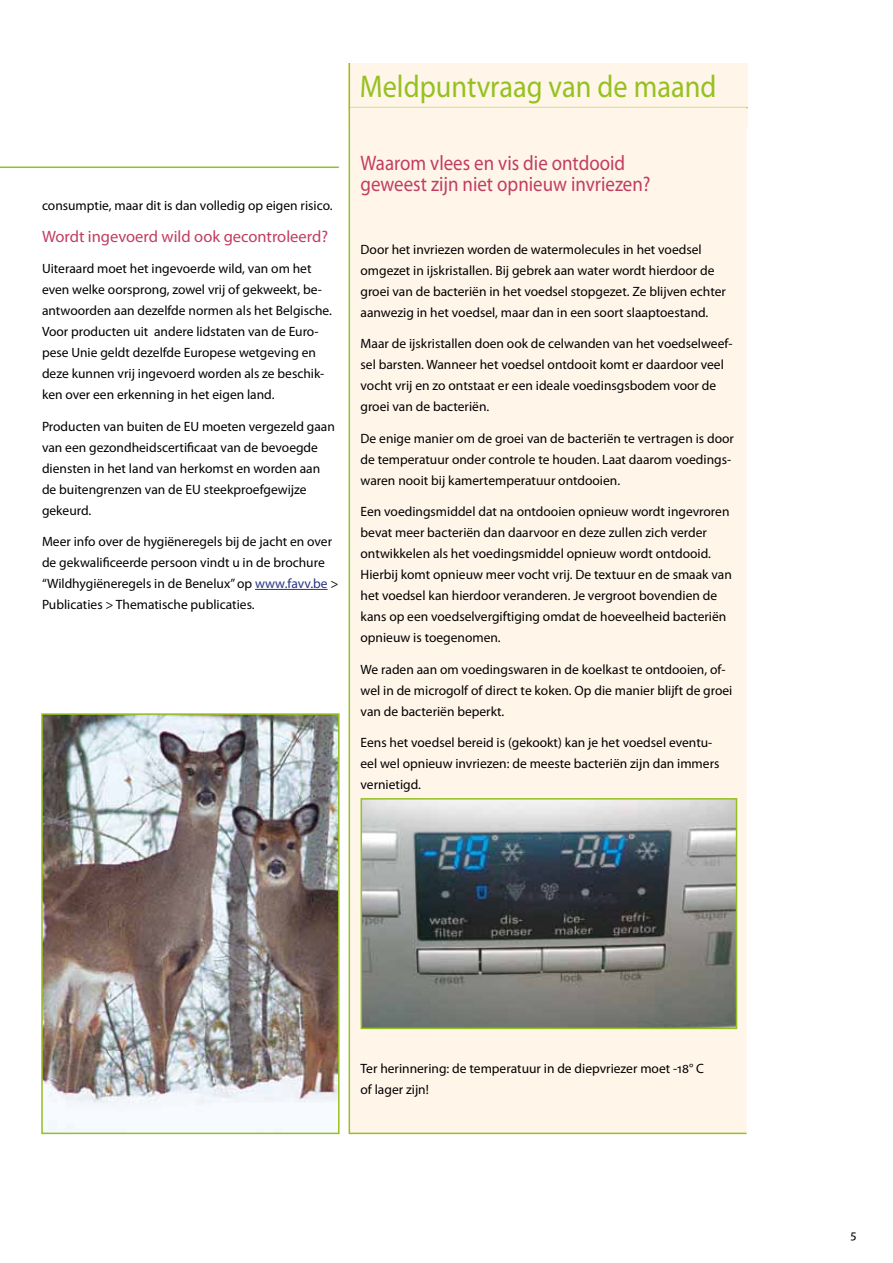
<style>
.page{position:relative;width:893px;height:1263px;background:#fff}
.page>*{position:absolute;margin:0;border:0;box-sizing:border-box;transform-origin:0 0}
.t1{font:31.5px "Myriad Pro";color:#95c11f;scale:.9 1}
.t2{font:21px/21px "Myriad Pro";color:#c13d62;scale:.9 1}
.t3{font:16.5px "Myriad Pro";color:#c13d62}
.t4{font:13.5px/21px "Myriad Pro";color:#000}
.s1{color:#283583}
</style>
<div class="page">
<hr style="left:0;top:167px;width:339px;height:1px;background:#95c11f">
<hr style="left:255px;top:589px;width:73px;height:1px;background:#283583">
<img style="left:44px;top:716px;width:293px;height:415px">
<div style="left:41px;top:713px;width:299px;height:421px;border:2px solid #95c11f"></div>
<div style="left:349px;top:63px;width:398px;height:63px;background:#fff5e9"></div>
<hr style="left:349px;top:63px;width:1px;height:44px;background:#95c11f">
<div style="left:349px;top:106px;width:399px;height:1027px;background:#fff5e9"></div>
<div style="left:349px;top:105px;width:399px;height:1029px;border:2px solid #95c11f"></div>
<img style="left:364px;top:801px;width:370px;height:225px">
<div style="left:361px;top:798px;width:376px;height:231px;border:2px solid #95c11f"></div>
<p class="t4" style="left:42px;top:195px;width:292px">consumptie, maar dit is dan volledig op eigen risico.</p>
<p class="t3" style="left:42px;top:226px;width:288px">Wordt ingevoerd wild ook gecontroleerd?</p>
<p class="t4" style="left:42px;top:258px;width:292px">Uiteraard moet het ingevoerde wild, van om het even welke oorsprong, zowel vrij of gekweekt, be&shy;antwoorden aan dezelfde normen als het Belgische.<br>Voor producten uit andere lidstaten van de Euro&shy;pese Unie geldt dezelfde Europese wetgeving en deze kunnen vrij ingevoerd worden als ze beschik&shy;ken over een erkenning in het eigen land.</p>
<p class="t4" style="left:42px;top:415px;width:294px">Producten van buiten de EU moeten vergezeld gaan van een gezondheidscertificaat van de bevoegde diensten in het land van herkomst en worden aan de buitengrenzen van de EU steekproefgewijze gekeurd.</p>
<p class="t4" style="left:42px;top:531px;width:298px">Meer info over de hygiëneregels bij de jacht en over de gekwalificeerde persoon vindt u in de brochure “Wildhygiëneregels in de Benelux” op <span class="s1">www.favv.be</span> &gt; Publicaties &gt; Thematische publicaties.</p>
<h1 class="t1" style="left:360px;top:67px;width:398px">Meldpuntvraag van de maand</h1>
<h2 class="t2" style="left:361px;top:152px;width:324px">Waarom vlees en vis die ontdooid geweest zijn niet opnieuw invriezen?</h2>
<p class="t4" style="left:361px;top:238px;width:367px">Door het invriezen worden de watermolecules in het voedsel omgezet in ijskristallen. Bij gebrek aan water wordt hierdoor de groei van de bacteriën in het voedsel stopgezet. Ze blijven echter aanwezig in het voedsel, maar dan in een soort slaaptoestand.</p>
<p class="t4" style="left:361px;top:333px;width:373px">Maar de ijskristallen doen ook de celwanden van het voedselweef&shy;sel barsten. Wanneer het voedsel ontdooit komt er daardoor veel vocht vrij en zo ontstaat er een ideale voedinsgsbodem voor de groei van de bacteriën.</p>
<p class="t4" style="left:361px;top:427px;width:375px">De enige manier om de groei van de bacteriën te vertragen is door de temperatuur onder controle te houden. Laat daarom voedings&shy;waren nooit bij kamertemperatuur ontdooien.</p>
<p class="t4" style="left:361px;top:501px;width:373px">Een voedingsmiddel dat na ontdooien opnieuw wordt ingevroren bevat meer bacteriën dan daarvoor en deze zullen zich verder ontwikkelen als het voedingsmiddel opnieuw wordt ontdooid.<br>Hierbij komt opnieuw meer vocht vrij. De textuur en de smaak van het voedsel kan hierdoor veranderen. Je vergroot bovendien de kans op een voedselvergiftiging omdat de hoeveelheid bacteriën opnieuw is toegenomen.</p>
<p class="t4" style="left:361px;top:658px;width:373px">We raden aan om voedingswaren in de koelkast te ontdooien, of&shy;wel in de microgolf of direct te koken. Op die manier blijft de groei van de bacteriën beperkt.</p>
<p class="t4" style="left:361px;top:732px;width:360px">Eens het voedsel bereid is (gekookt) kan je het voedsel eventu&shy;eel wel opnieuw invriezen: de meeste bacteriën zijn dan immers vernietigd.</p>
<p class="t4" style="left:361px;top:1057px;width:345px">Ter herinnering: de temperatuur in de diepvriezer moet -18° C of lager zijn!</p>
<p class="t4" style="left:850px;top:1224px;width:7px">5</p>
</div>
